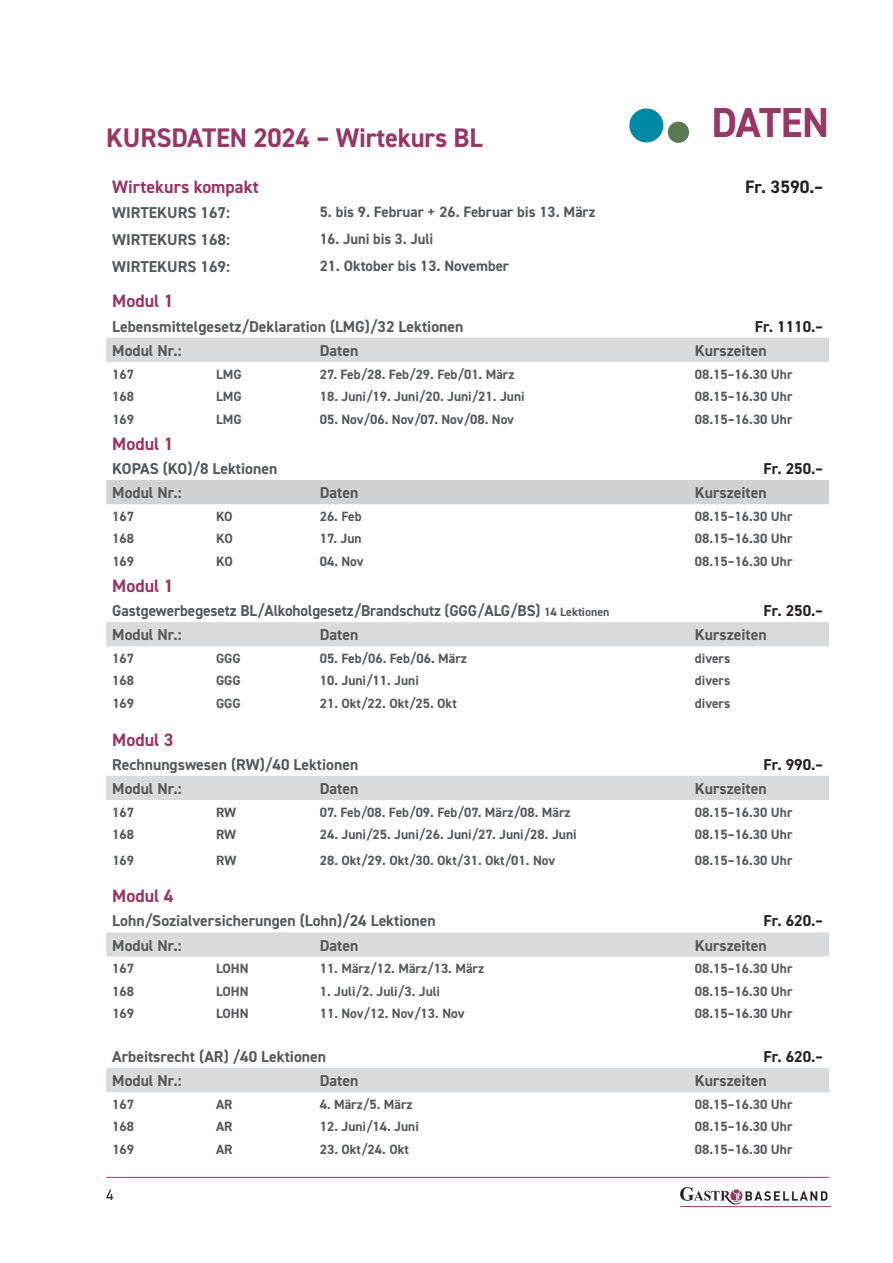
<style>
.page{position:relative;width:893px;height:1263px;background:#fff}
.page>*{position:absolute;margin:0;border:0;box-sizing:border-box;transform-origin:0 0}
.t1{font:700 42px "DIN2014";letter-spacing:-.02em;color:#963864}
.t2{font:700 27px "DIN2014";letter-spacing:-.01em;color:#963864}
.t3{font:700 18px "DIN2014";color:#963864}
.t4{font:700 18px "DIN2014";color:#231f20}
.t5{font:700 15.75px "DIN2014";color:#57585a}
.t6{font:700 15.75px "DIN2014";color:#231f20}
.t7{font:700 15px "DIN2014";color:#57585a}
.t8{font:15px "DIN2014";color:#231f20}
.t9{font:700 13.5px "DIN2014";color:#57585a}
.s1{font-size:12px}
</style>
<div class="page">
<img style="left:680px;top:1187px;width:150px;height:21px">
<hr style="left:106px;top:1177px;width:723px;height:1px;background:#963864">
<div style="left:629px;top:108px;width:34px;height:34px;background:#0089a4;border-radius:50%"></div>
<div style="left:668px;top:122px;width:21px;height:21px;background:#597952;border-radius:50%"></div>
<svg style="left:106px;top:338px;width:723px;height:619px"></svg>
<div style="left:106px;top:480px;width:723px;height:24px;background:#d1d2d4"></div>
<div style="left:106px;top:1068px;width:723px;height:24px;background:#d9dadc"></div>
<h2 class="t2" style="left:106px;top:120px;width:378px">KURSDATEN 2024 – Wirtekurs BL</h2>
<h1 class="t1" style="left:711px;top:94px;width:119px">DATEN</h1>
<h3 class="t3" style="left:112px;top:175px;width:148px">Wirtekurs kompakt</h3>
<h3 class="t4" style="left:745px;top:175px;width:79px">Fr. 3590.–</h3>
<p class="t5" style="left:112px;top:202px;width:119px">WIRTEKURS 167:</p>
<p class="t7" style="left:320px;top:202px;width:277px">5. bis 9. Februar + 26. Februar bis 13. März</p>
<p class="t5" style="left:112px;top:229px;width:119px">WIRTEKURS 168:</p>
<p class="t7" style="left:320px;top:229px;width:115px">16. Juni bis 3. Juli</p>
<p class="t5" style="left:112px;top:256px;width:119px">WIRTEKURS 169:</p>
<p class="t7" style="left:320px;top:256px;width:191px">21. Oktober bis 13. November</p>
<h3 class="t3" style="left:112px;top:289px;width:63px">Modul 1</h3>
<p class="t5" style="left:112px;top:316px;width:353px">Lebensmittelgesetz/Deklaration (LMG)/32 Lektionen</p>
<p class="t6" style="left:755px;top:316px;width:70px">Fr. 1110.–</p>
<p class="t5" style="left:112px;top:340px;width:71px">Modul Nr.:</p>
<p class="t5" style="left:320px;top:340px;width:40px">Daten</p>
<p class="t5" style="left:695px;top:340px;width:73px">Kurszeiten</p>
<p class="t9" style="left:112px;top:365px;width:23px">167</p>
<p class="t9" style="left:216px;top:365px;width:27px">LMG</p>
<p class="t9" style="left:320px;top:365px;width:196px">27. Feb/28. Feb/29. Feb/01. März</p>
<p class="t9" style="left:695px;top:365px;width:99px">08.15–16.30 Uhr</p>
<p class="t9" style="left:112px;top:387px;width:23px">168</p>
<p class="t9" style="left:216px;top:387px;width:27px">LMG</p>
<p class="t9" style="left:320px;top:387px;width:206px">18. Juni/19. Juni/20. Juni/21. Juni</p>
<p class="t9" style="left:695px;top:387px;width:99px">08.15–16.30 Uhr</p>
<p class="t9" style="left:112px;top:410px;width:23px">169</p>
<p class="t9" style="left:216px;top:410px;width:27px">LMG</p>
<p class="t9" style="left:320px;top:410px;width:196px">05. Nov/06. Nov/07. Nov/08. Nov</p>
<p class="t9" style="left:695px;top:410px;width:99px">08.15–16.30 Uhr</p>
<h3 class="t3" style="left:112px;top:431px;width:63px">Modul 1</h3>
<p class="t5" style="left:112px;top:458px;width:167px">KOPAS (KO)/8 Lektionen</p>
<p class="t6" style="left:763px;top:458px;width:61px">Fr. 250.–</p>
<p class="t5" style="left:112px;top:482px;width:71px">Modul Nr.:</p>
<p class="t5" style="left:320px;top:482px;width:40px">Daten</p>
<p class="t5" style="left:695px;top:482px;width:73px">Kurszeiten</p>
<p class="t9" style="left:112px;top:507px;width:23px">167</p>
<p class="t9" style="left:216px;top:507px;width:18px">KO</p>
<p class="t9" style="left:320px;top:507px;width:43px">26. Feb</p>
<p class="t9" style="left:695px;top:507px;width:99px">08.15–16.30 Uhr</p>
<p class="t9" style="left:112px;top:530px;width:23px">168</p>
<p class="t9" style="left:216px;top:530px;width:18px">KO</p>
<p class="t9" style="left:320px;top:530px;width:43px">17. Jun</p>
<p class="t9" style="left:695px;top:530px;width:99px">08.15–16.30 Uhr</p>
<p class="t9" style="left:112px;top:552px;width:23px">169</p>
<p class="t9" style="left:216px;top:552px;width:18px">KO</p>
<p class="t9" style="left:320px;top:552px;width:45px">04. Nov</p>
<p class="t9" style="left:695px;top:552px;width:99px">08.15–16.30 Uhr</p>
<h3 class="t3" style="left:112px;top:574px;width:63px">Modul 1</h3>
<p class="t5" style="left:112px;top:600px;width:499px">Gastgewerbegesetz BL/Alkoholgesetz/Brandschutz (GGG/ALG/BS) <span class="s1">14 Lektionen</span></p>
<p class="t6" style="left:763px;top:600px;width:61px">Fr. 250.–</p>
<p class="t5" style="left:112px;top:624px;width:71px">Modul Nr.:</p>
<p class="t5" style="left:320px;top:624px;width:40px">Daten</p>
<p class="t5" style="left:695px;top:624px;width:73px">Kurszeiten</p>
<p class="t9" style="left:112px;top:649px;width:23px">167</p>
<p class="t9" style="left:216px;top:649px;width:26px">GGG</p>
<p class="t9" style="left:320px;top:649px;width:149px">05. Feb/06. Feb/06. März</p>
<p class="t9" style="left:695px;top:649px;width:37px">divers</p>
<p class="t9" style="left:112px;top:672px;width:23px">168</p>
<p class="t9" style="left:216px;top:672px;width:26px">GGG</p>
<p class="t9" style="left:320px;top:672px;width:101px">10. Juni/11. Juni</p>
<p class="t9" style="left:695px;top:672px;width:37px">divers</p>
<p class="t9" style="left:112px;top:694px;width:23px">169</p>
<p class="t9" style="left:216px;top:694px;width:26px">GGG</p>
<p class="t9" style="left:320px;top:694px;width:139px">21. Okt/22. Okt/25. Okt</p>
<p class="t9" style="left:695px;top:694px;width:37px">divers</p>
<h3 class="t3" style="left:112px;top:727px;width:63px">Modul 3</h3>
<p class="t5" style="left:112px;top:754px;width:248px">Rechnungswesen (RW)/40 Lektionen</p>
<p class="t6" style="left:763px;top:754px;width:61px">Fr. 990.–</p>
<p class="t5" style="left:112px;top:778px;width:71px">Modul Nr.:</p>
<p class="t5" style="left:320px;top:778px;width:40px">Daten</p>
<p class="t5" style="left:695px;top:778px;width:73px">Kurszeiten</p>
<p class="t9" style="left:112px;top:803px;width:23px">167</p>
<p class="t9" style="left:216px;top:803px;width:22px">RW</p>
<p class="t9" style="left:320px;top:803px;width:252px">07. Feb/08. Feb/09. Feb/07. März/08. März</p>
<p class="t9" style="left:695px;top:803px;width:99px">08.15–16.30 Uhr</p>
<p class="t9" style="left:112px;top:825px;width:23px">168</p>
<p class="t9" style="left:216px;top:825px;width:22px">RW</p>
<p class="t9" style="left:320px;top:825px;width:258px">24. Juni/25. Juni/26. Juni/27. Juni/28. Juni</p>
<p class="t9" style="left:695px;top:825px;width:99px">08.15–16.30 Uhr</p>
<p class="t9" style="left:112px;top:851px;width:23px">169</p>
<p class="t9" style="left:216px;top:851px;width:22px">RW</p>
<p class="t9" style="left:320px;top:851px;width:237px">28. Okt/29. Okt/30. Okt/31. Okt/01. Nov</p>
<p class="t9" style="left:695px;top:851px;width:99px">08.15–16.30 Uhr</p>
<h3 class="t3" style="left:112px;top:884px;width:63px">Modul 4</h3>
<p class="t5" style="left:112px;top:910px;width:325px">Lohn/Sozialversicherungen (Lohn)/24 Lektionen</p>
<p class="t6" style="left:763px;top:910px;width:61px">Fr. 620.–</p>
<p class="t5" style="left:112px;top:935px;width:71px">Modul Nr.:</p>
<p class="t5" style="left:320px;top:935px;width:40px">Daten</p>
<p class="t5" style="left:695px;top:935px;width:73px">Kurszeiten</p>
<p class="t9" style="left:112px;top:959px;width:23px">167</p>
<p class="t9" style="left:216px;top:959px;width:34px">LOHN</p>
<p class="t9" style="left:320px;top:959px;width:166px">11. März/12. März/13. März</p>
<p class="t9" style="left:695px;top:959px;width:99px">08.15–16.30 Uhr</p>
<p class="t9" style="left:112px;top:982px;width:23px">168</p>
<p class="t9" style="left:216px;top:982px;width:34px">LOHN</p>
<p class="t9" style="left:320px;top:982px;width:122px">1. Juli/2. Juli/3. Juli</p>
<p class="t9" style="left:695px;top:982px;width:99px">08.15–16.30 Uhr</p>
<p class="t9" style="left:112px;top:1004px;width:23px">169</p>
<p class="t9" style="left:216px;top:1004px;width:34px">LOHN</p>
<p class="t9" style="left:320px;top:1004px;width:146px">11. Nov/12. Nov/13. Nov</p>
<p class="t9" style="left:695px;top:1004px;width:99px">08.15–16.30 Uhr</p>
<p class="t5" style="left:112px;top:1046px;width:215px">Arbeitsrecht (AR) /40 Lektionen</p>
<p class="t6" style="left:763px;top:1046px;width:61px">Fr. 620.–</p>
<p class="t5" style="left:112px;top:1070px;width:71px">Modul Nr.:</p>
<p class="t5" style="left:320px;top:1070px;width:40px">Daten</p>
<p class="t5" style="left:695px;top:1070px;width:73px">Kurszeiten</p>
<p class="t9" style="left:112px;top:1095px;width:23px">167</p>
<p class="t9" style="left:216px;top:1095px;width:18px">AR</p>
<p class="t9" style="left:320px;top:1095px;width:94px">4. März/5. März</p>
<p class="t9" style="left:695px;top:1095px;width:99px">08.15–16.30 Uhr</p>
<p class="t9" style="left:112px;top:1118px;width:23px">168</p>
<p class="t9" style="left:216px;top:1118px;width:18px">AR</p>
<p class="t9" style="left:320px;top:1118px;width:101px">12. Juni/14. Juni</p>
<p class="t9" style="left:695px;top:1118px;width:99px">08.15–16.30 Uhr</p>
<p class="t9" style="left:112px;top:1140px;width:23px">169</p>
<p class="t9" style="left:216px;top:1140px;width:18px">AR</p>
<p class="t9" style="left:320px;top:1140px;width:91px">23. Okt/24. Okt</p>
<p class="t9" style="left:695px;top:1140px;width:99px">08.15–16.30 Uhr</p>
<p class="t8" style="left:106px;top:1186px;width:9px">4</p>
</div>
